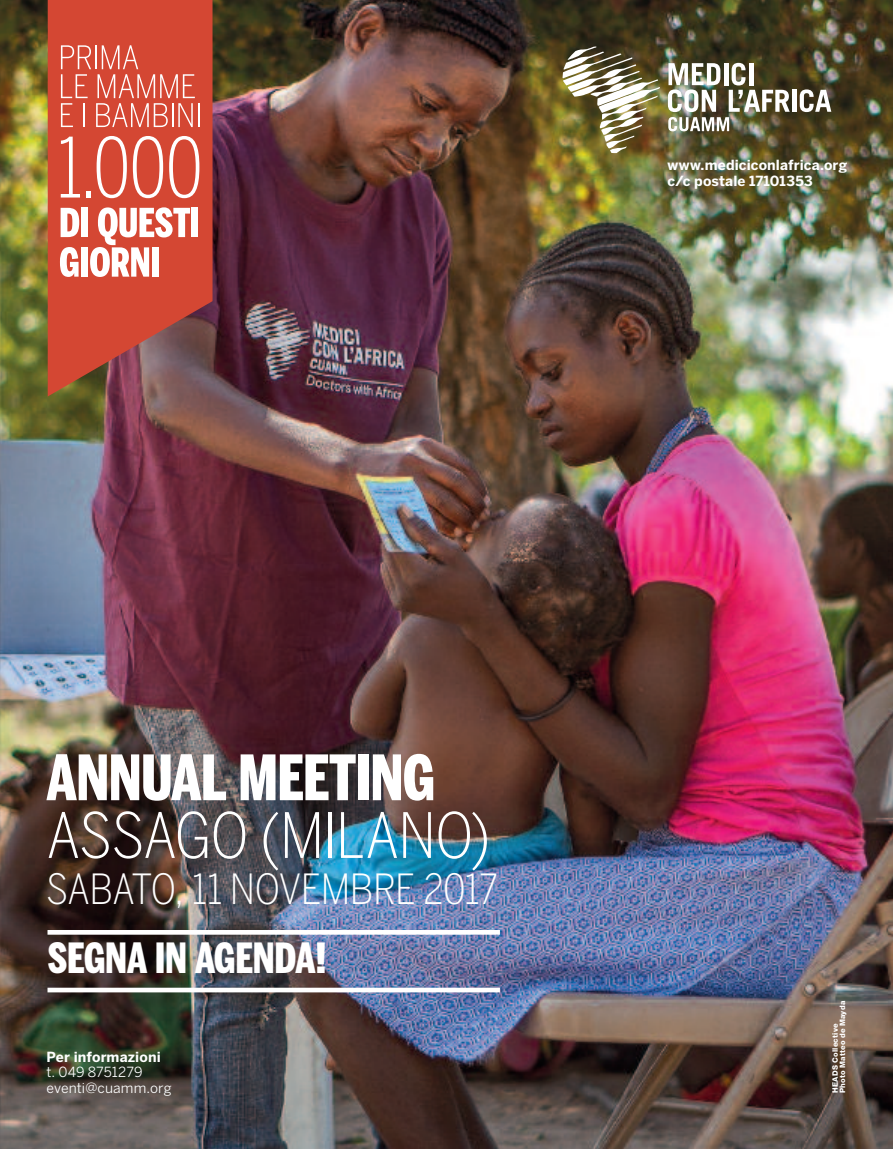
<style>
.page{position:relative;width:893px;height:1149px;background:#fff}
.page>*{position:absolute;margin:0;border:0;box-sizing:border-box;transform-origin:0 0}
.t1{font:300 61.8px "Benton Sans Cond";letter-spacing:-.015em;color:#fff}
.t2{font:900 61.8px "Benton Sans Comp";letter-spacing:-.01em;color:#fff}
.t3{font:300 41.25px "Benton Sans Cond";letter-spacing:-.015em;color:#fff}
.t4{font:900 41.25px "Benton Sans Comp";letter-spacing:-.01em;color:#fff}
.t5{font:700 13.8px/15.3px "Benton Sans";letter-spacing:.005em;color:#fff}
.t6{font:13.8px/15.3px "Benton Sans";letter-spacing:.005em;color:#fff}
.t7{font:800 7.5px/7.5px "Helvetica Neue LT Std";letter-spacing:.025em;color:#fff}
</style>
<div class="page">
<img style="left:0;top:0;width:893px;height:1148px">
<svg style="left:48px;top:0;width:165px;height:396px;background:#c04a3a"></svg>
<svg style="left:61px;top:45px;width:138px;height:82px;background:#da6453"></svg>
<svg style="left:61px;top:137px;width:19px;height:60px"></svg>
<svg style="left:86px;top:191px;width:5px;height:6px"></svg>
<svg style="left:97px;top:136px;width:30px;height:62px"></svg>
<svg style="left:133px;top:136px;width:30px;height:62px"></svg>
<svg style="left:169px;top:136px;width:30px;height:62px"></svg>
<svg style="left:61px;top:208px;width:18px;height:29px"></svg>
<div style="left:81px;top:208px;width:7px;height:29px;background:#fff"></div>
<div style="left:191px;top:208px;width:7px;height:29px;background:#fff"></div>
<svg style="left:60px;top:247px;width:19px;height:30px"></svg>
<div style="left:81px;top:247px;width:7px;height:29px;background:#fff"></div>
<svg style="left:90px;top:207px;width:100px;height:70px"></svg>
<div style="left:152px;top:247px;width:7px;height:29px;background:#fff"></div>
<div style="left:48px;top:929px;width:452px;height:5px;background:#fff"></div>
<div style="left:48px;top:987px;width:452px;height:5px;background:#fff"></div>
<img style="left:563px;top:46px;width:97px;height:107px">
<hr style="left:792px;top:90px;width:4px;height:22px;background:#fff">
<svg style="left:800px;top:89px;width:31px;height:23px"></svg>
<img style="left:668px;top:63px;width:122px;height:68px">
<p class="t5" style="left:667px;top:158px;width:181px">www.mediciconlafrica.org c/c postale 17101353</p>
<h1 class="t2" style="left:47px;top:742px;width:390px">ANNUAL MEETING</h1>
<h1 class="t1" style="left:47px;top:800px;width:445px">ASSAGO (MILANO)</h1>
<h2 class="t3" style="left:47px;top:865px;width:453px">SABATO, 11 NOVEMBRE 2017</h2>
<h2 class="t4" style="left:47px;top:934px;width:281px">SEGNA IN AGENDA!</h2>
<p class="t5" style="left:47px;top:1049px;width:116px">Per informazioni</p>
<p class="t6" style="left:47px;top:1064px;width:127px">t. 049 8751279 eventi@cuamm.org</p>
<p class="t7" style="left:832px;top:1092px;width:93px;rotate:-90deg">HEADS Collective<br>Photo Matteo de Mayda</p>
</div>
